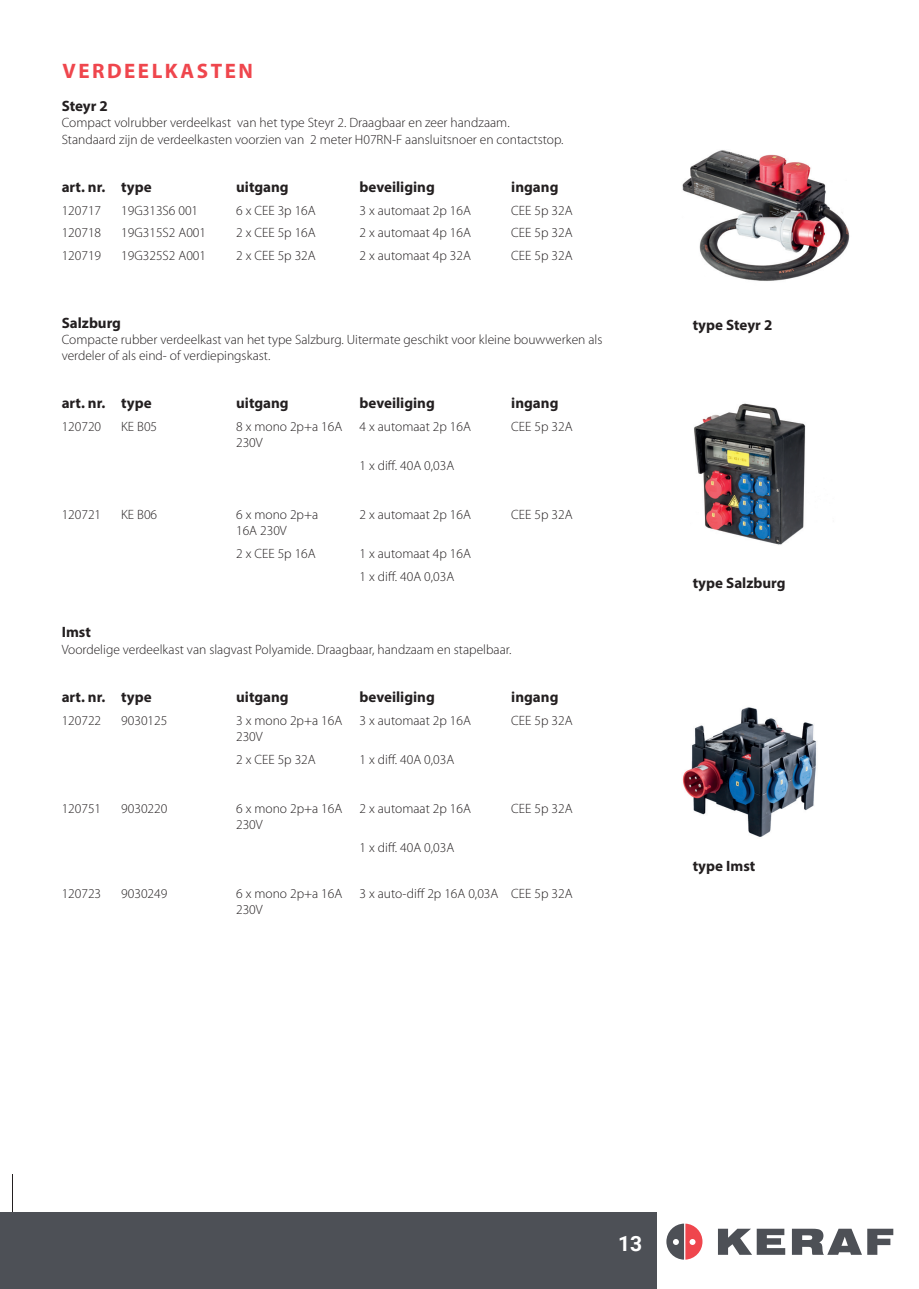
<style>
.page{position:relative;width:919px;height:1289px;background:#fff}
.page>*{position:absolute;margin:0;border:0;box-sizing:border-box;transform-origin:0 0}
.t1{font:700 21px "Myriad Pro";letter-spacing:.12em;color:#ef464d}
.t2{font:700 21px "Roboto";color:#fff}
.t3{font:700 15px "Myriad Pro";color:#231f20}
.t4{font:300 13.5px/16.2px "Myriad Pro";color:#231f20}
</style>
<div class="page">
<div style="left:0;top:1212px;width:656px;height:76px;background:#4d5056"></div>
<svg style="left:718px;top:1228px;width:67px;height:26px"></svg>
<svg style="left:791px;top:1228px;width:70px;height:26px"></svg>
<svg style="left:867px;top:1228px;width:26px;height:26px"></svg>
<svg style="left:666px;top:1223px;width:36px;height:36px"></svg>
<img style="left:682px;top:150px;width:168px;height:131px">
<img style="left:694px;top:403px;width:112px;height:142px">
<img style="left:682px;top:707px;width:135px;height:130px">
<h1 class="t1" style="left:62px;top:57px;width:192px">VERDEELKASTEN</h1>
<p class="t3" style="left:62px;top:96px;width:48px">Steyr 2</p>
<p class="t4" style="left:62px;top:115px;width:503px">Compact volrubber verdeelkast van het type Steyr 2. Draagbaar en zeer handzaam.<br>Standaard zijn de verdeelkasten voorzien van 2 meter H07RN-F aansluitsnoer en contactstop.</p>
<p class="t3" style="left:62px;top:177px;width:91px">art. nr. type</p>
<p class="t3" style="left:236px;top:177px;width:54px">uitgang</p>
<p class="t3" style="left:359px;top:177px;width:77px">beveiliging</p>
<p class="t3" style="left:511px;top:177px;width:49px">ingang</p>
<p class="t4" style="left:62px;top:202px;width:41px">120717</p>
<p class="t4" style="left:121px;top:202px;width:78px">19G313S6 001</p>
<p class="t4" style="left:236px;top:202px;width:81px">6 x CEE 3p 16A</p>
<p class="t4" style="left:359px;top:202px;width:113px">3 x automaat 2p 16A</p>
<p class="t4" style="left:511px;top:202px;width:63px">CEE 5p 32A</p>
<p class="t4" style="left:62px;top:225px;width:41px">120718</p>
<p class="t4" style="left:121px;top:225px;width:86px">19G315S2 A001</p>
<p class="t4" style="left:236px;top:225px;width:81px">2 x CEE 5p 16A</p>
<p class="t4" style="left:359px;top:225px;width:113px">2 x automaat 4p 16A</p>
<p class="t4" style="left:511px;top:225px;width:63px">CEE 5p 32A</p>
<p class="t4" style="left:62px;top:248px;width:41px">120719</p>
<p class="t4" style="left:121px;top:248px;width:86px">19G325S2 A001</p>
<p class="t4" style="left:236px;top:248px;width:81px">2 x CEE 5p 32A</p>
<p class="t4" style="left:359px;top:248px;width:113px">2 x automaat 4p 32A</p>
<p class="t4" style="left:511px;top:248px;width:63px">CEE 5p 32A</p>
<p class="t3" style="left:62px;top:313px;width:61px">Salzburg</p>
<p class="t4" style="left:62px;top:331px;width:542px">Compacte rubber verdeelkast van het type Salzburg. Uitermate geschikt voor kleine bouwwerken als verdeler of als eind- of verdiepingskast.</p>
<p class="t3" style="left:62px;top:393px;width:91px">art. nr. type</p>
<p class="t3" style="left:236px;top:393px;width:54px">uitgang</p>
<p class="t3" style="left:359px;top:393px;width:77px">beveiliging</p>
<p class="t3" style="left:511px;top:393px;width:49px">ingang</p>
<p class="t4" style="left:62px;top:418px;width:41px">120720</p>
<p class="t4" style="left:121px;top:418px;width:37px">KE B05</p>
<p class="t4" style="left:236px;top:418px;width:108px">8 x mono 2p+a 16A<br>230V</p>
<p class="t4" style="left:359px;top:418px;width:113px">4 x automaat 2p 16A</p>
<p class="t4" style="left:511px;top:418px;width:63px">CEE 5p 32A</p>
<p class="t4" style="left:359px;top:457px;width:96px">1 x diff. 40A 0,03A</p>
<p class="t4" style="left:62px;top:506px;width:41px">120721</p>
<p class="t4" style="left:121px;top:506px;width:37px">KE B06</p>
<p class="t4" style="left:236px;top:506px;width:84px">6 x mono 2p+a<br>16A 230V</p>
<p class="t4" style="left:359px;top:506px;width:113px">2 x automaat 2p 16A</p>
<p class="t4" style="left:511px;top:506px;width:63px">CEE 5p 32A</p>
<p class="t4" style="left:236px;top:545px;width:81px">2 x CEE 5p 16A</p>
<p class="t4" style="left:359px;top:542px;width:113px;line-height:23px">1 x automaat 4p 16A<br>1 x diff. 40A 0,03A</p>
<p class="t3" style="left:62px;top:622px;width:31px">Imst</p>
<p class="t4" style="left:62px;top:641px;width:451px">Voordelige verdeelkast van slagvast Polyamide. Draagbaar, handzaam en stapelbaar.</p>
<p class="t3" style="left:62px;top:687px;width:91px">art. nr. type</p>
<p class="t3" style="left:236px;top:687px;width:54px">uitgang</p>
<p class="t3" style="left:359px;top:687px;width:77px">beveiliging</p>
<p class="t3" style="left:511px;top:687px;width:49px">ingang</p>
<p class="t4" style="left:62px;top:712px;width:41px">120722</p>
<p class="t4" style="left:121px;top:712px;width:48px">9030125</p>
<p class="t4" style="left:236px;top:712px;width:108px">3 x mono 2p+a 16A<br>230V</p>
<p class="t4" style="left:359px;top:712px;width:113px">3 x automaat 2p 16A</p>
<p class="t4" style="left:511px;top:712px;width:63px">CEE 5p 32A</p>
<p class="t4" style="left:236px;top:751px;width:81px">2 x CEE 5p 32A</p>
<p class="t4" style="left:359px;top:751px;width:96px">1 x diff. 40A 0,03A</p>
<p class="t4" style="left:62px;top:800px;width:41px">120751</p>
<p class="t4" style="left:121px;top:800px;width:48px">9030220</p>
<p class="t4" style="left:236px;top:800px;width:108px">6 x mono 2p+a 16A<br>230V</p>
<p class="t4" style="left:359px;top:800px;width:113px">2 x automaat 2p 16A</p>
<p class="t4" style="left:511px;top:800px;width:63px">CEE 5p 32A</p>
<p class="t4" style="left:359px;top:839px;width:96px">1 x diff. 40A 0,03A</p>
<p class="t4" style="left:62px;top:885px;width:41px">120723</p>
<p class="t4" style="left:121px;top:885px;width:48px">9030249</p>
<p class="t4" style="left:236px;top:885px;width:108px">6 x mono 2p+a 16A<br>230V</p>
<p class="t4" style="left:359px;top:885px;width:214px">3 x auto-diff 2p 16A 0,03A CEE 5p 32A</p>
<p class="t3" style="left:692px;top:315px;width:81px">type Steyr 2</p>
<p class="t3" style="left:692px;top:573px;width:94px">type Salzburg</p>
<p class="t3" style="left:692px;top:856px;width:64px">type Imst</p>
<h1 class="t2" style="left:618px;top:1229px;width:26px">13</h1>
</div>
